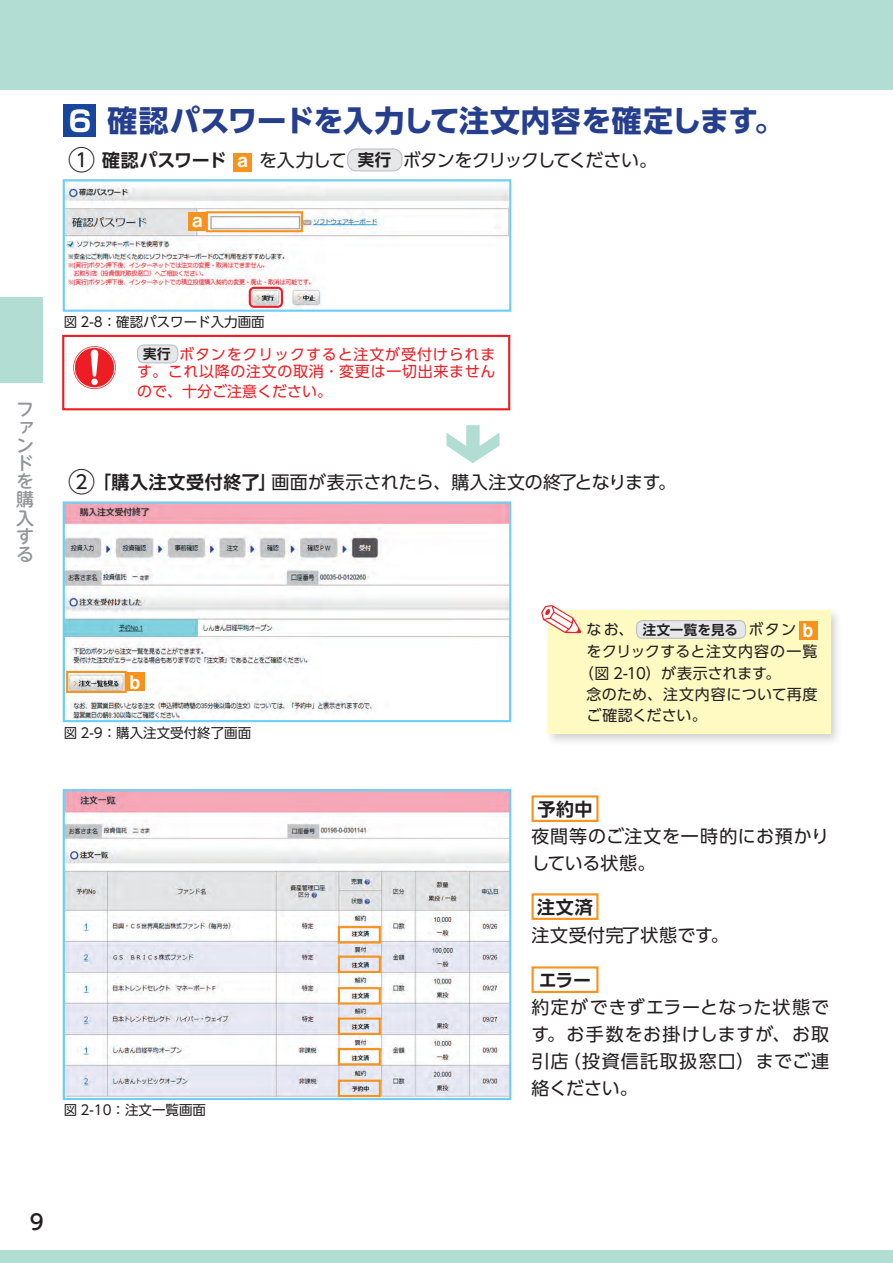
<style>
.page{position:relative;width:893px;height:1263px;background:#fff}
.page>*{position:absolute;margin:0;border:0;box-sizing:border-box;transform-origin:0 0}
.t1{font:700 30px "UD Shin Go Pro";letter-spacing:-.015em;color:#253f8e}
.t2{font:500 21px "UD Shin M Go Pro";color:#231f20}
.t3{font:18.6px "Midashi Go Pro MB31";color:#fff}
.t4{font:18px/27px "UD Shin Go Pro";letter-spacing:.015em;color:#231f20;text-align:justify}
.t5{font:18px "UD Shin Go Pro";letter-spacing:-.055em;color:#231f20}
.t6{font:18px/27px "UD Shin Go Pro";letter-spacing:.035em;color:#231f20}
.t7{font:500 18px/18.1px "UD Shin M Go Pro";color:#939598;text-align:justify}
.t8{font:700 18px "UD Shin Go Pro De";letter-spacing:.03em;color:#231f20}
.t9{font:15px/17.5px "UD Shin Go Pro";letter-spacing:.045em;color:#ee1d23;text-align:center}
.t10{font:15px "UD Shin Go Pro";letter-spacing:.04em;color:#231f20}
.t11{font:15px "UD Shin Go Pro";letter-spacing:-.01em;color:#231f20}
.t12{font:15px "UD Shin Go Pro";letter-spacing:.02em;color:#231f20}
.t13{font:15px "UD Shin Go Pro";color:#ee1d23}
.t14{font:15px "UD Shin Go Pro";color:#231f20}
.t15{font:13.5px "UD Shin Go Pro";color:#231f20}
.t16{font:700 13.5px "UD Shin Go Pro De";letter-spacing:.01em;color:#231f20}
.s1{font-family:"Shin Go Pro";font-size:28.5px;color:#fff}
.s2{font-size:27px}
.s3{font-family:"UD Shin Go Pro De";font-weight:700}
.s4{font-family:"Midashi Go Pro MB31";font-size:18.6px;color:#fff}
.s5{font-family:"UD Shin Go Pro De";font-weight:700;font-size:16.5px}
.s6{font-family:"UD Shin Go Pro De";font-weight:700;font-size:13.5px;color:#231f20}
.s7{font-family:"UD Shin Go Pro";font-weight:400;font-size:15px}
.s8{font-family:"Midashi Go Pro MB31";font-weight:400;font-size:18.6px;color:#fff}
</style>
<div class="page">
<div style="left:0;top:1250px;width:893px;height:13px;background:#b1ddd3"></div>
<div style="left:0;top:0;width:893px;height:89px;background:#b1ddd3"></div>
<div style="left:0;top:298px;width:43px;height:85px;background:#b1ddd3"></div>
<img style="left:66px;top:182px;width:442px;height:126px">
<div style="left:63px;top:179px;width:448px;height:133px;border:2px solid #6bcff6"></div>
<img style="left:66px;top:504px;width:442px;height:215px">
<div style="left:63px;top:501px;width:448px;height:221px;border:2px solid #6bcff6"></div>
<img style="left:66px;top:792px;width:442px;height:305px">
<div style="left:63px;top:789px;width:448px;height:311px;border:2px solid #6bcff6"></div>
<div style="left:64px;top:104px;width:32px;height:33px;background:#18469d"></div>
<div style="left:233px;top:153px;width:19px;height:18px;background:#f7931d"></div>
<div style="left:348px;top:149px;width:54px;height:22px;background:#e6e7e9;border-radius:9px"></div>
<div style="left:347px;top:148px;width:55px;height:23px;border:1px solid #bcbdc0;border-radius:9px"></div>
<div style="left:531px;top:795px;width:67px;height:27px;border:2px solid #f7931d"></div>
<div style="left:531px;top:893px;width:67px;height:27px;border:2px solid #f7931d"></div>
<div style="left:531px;top:966px;width:67px;height:27px;border:2px solid #f7931d"></div>
<div style="left:544px;top:607px;width:299px;height:139px;background:#231f20;opacity:.2"></div>
<div style="left:548px;top:611px;width:282px;height:123px;background:#fffac1"></div>
<div style="left:637px;top:621px;width:108px;height:17px;background:#e6e7e9;border-radius:6px"></div>
<div style="left:636px;top:620px;width:110px;height:19px;border:1px solid #bcbdc0;border-radius:6px"></div>
<div style="left:799px;top:621px;width:18px;height:19px;background:#f7931d"></div>
<svg style="left:541px;top:605px;width:40px;height:28px"></svg>
<svg style="left:446px;top:425px;width:53px;height:38px"></svg>
<div style="left:338px;top:926px;width:43px;height:17px;border:2px solid #f7931d"></div>
<div style="left:338px;top:955px;width:43px;height:18px;border:2px solid #f7931d"></div>
<div style="left:338px;top:987px;width:43px;height:17px;border:2px solid #f7931d"></div>
<div style="left:338px;top:1017px;width:43px;height:18px;border:2px solid #f7931d"></div>
<div style="left:338px;top:1048px;width:43px;height:17px;border:2px solid #f7931d"></div>
<div style="left:338px;top:1079px;width:43px;height:18px;border:2px solid #f7931d"></div>
<div style="left:188px;top:212px;width:19px;height:19px;background:#f7931d"></div>
<div style="left:126px;top:672px;width:18px;height:19px;background:#f7931d"></div>
<div style="left:206px;top:211px;width:97px;height:21px;border:2px solid #f7931d"></div>
<div style="left:66px;top:671px;width:61px;height:22px;border:2px solid #f7931d"></div>
<div style="left:249px;top:287px;width:34px;height:21px;border:2px solid #ee1d23;border-radius:4px"></div>
<div style="left:138px;top:345px;width:40px;height:18px;background:#e6e7e9;border-radius:7px"></div>
<div style="left:137px;top:344px;width:41px;height:19px;border:1px solid #bcbdc0;border-radius:7px"></div>
<div style="left:62px;top:335px;width:448px;height:75px;border:2px solid #ee1d23"></div>
<svg style="left:73px;top:346px;width:43px;height:43px"></svg>
<h1 class="t1" style="left:68px;top:96px;width:717px"><span class="s1">6</span> 確認パスワードを入力して注文内容を確定します。</h1>
<p class="t5" style="left:68px;top:145px;width:591px"><span class="s2">①</span> <span class="s3">確認パスワード</span> <span class="s4">a</span> を入力して <span class="s5">実行</span> ボタンをクリックしてください。</p>
<p class="t3" style="left:192px;top:205px;width:12px">a</p>
<p class="t7" style="left:16px;top:399px;width:19px">ファンドを購入する</p>
<p class="t15" style="left:64px;top:311px;width:202px">図 2-8：確認パスワード入力画面</p>
<p class="t9" style="left:137px;top:345px;width:360px"><span class="s6">実行</span> ボタンをクリックすると注文が受付けられます。これ以降の注文の取消･変更は一切出来ません</p>
<p class="t13" style="left:137px;top:379px;width:196px">ので、十分ご注意ください。</p>
<p class="t4" style="left:68px;top:468px;width:610px"><span class="s2">②</span><span class="s3">「購入注文受付終了」</span>画面が表示されたら、購入注文の終了となります。</p>
<p class="t3" style="left:130px;top:667px;width:12px">b</p>
<p class="t15" style="left:64px;top:721px;width:189px">図 2-9：購入注文受付終了画面</p>
<p class="t15" style="left:64px;top:1099px;width:144px">図 2-10：注文一覧画面</p>
<p class="t16" style="left:586px;top:618px;width:228px"><span class="s7">なお、</span> 注文一覧を見る <span class="s7">ボタン</span> <span class="s8">b</span></p>
<p class="t10" style="left:586px;top:640px;width:233px">をクリックすると注文内容の一覧</p>
<p class="t11" style="left:579px;top:661px;width:203px">（図 2-10）が表示されます。</p>
<p class="t12" style="left:586px;top:682px;width:233px">念のため、注文内容について再度</p>
<p class="t14" style="left:586px;top:703px;width:122px">ご確認ください。</p>
<p class="t8" style="left:537px;top:795px;width:57px">予約中</p>
<p class="t6" style="left:531px;top:822px;width:299px">夜間等のご注文を一時的にお預かりしている状態。</p>
<p class="t8" style="left:537px;top:893px;width:57px">注文済</p>
<p class="t4" style="left:531px;top:921px;width:199px">注文受付完了状態です。</p>
<p class="t8" style="left:539px;top:966px;width:54px">エラー</p>
<p class="t4" style="left:531px;top:993px;width:299px">約定ができずエラーとなった状態です。お手数をお掛けしますが、お取引店（投資信託取扱窓口）までご連絡ください。</p>
<p class="t2" style="left:30px;top:1204px;width:15px">9</p>
</div>
